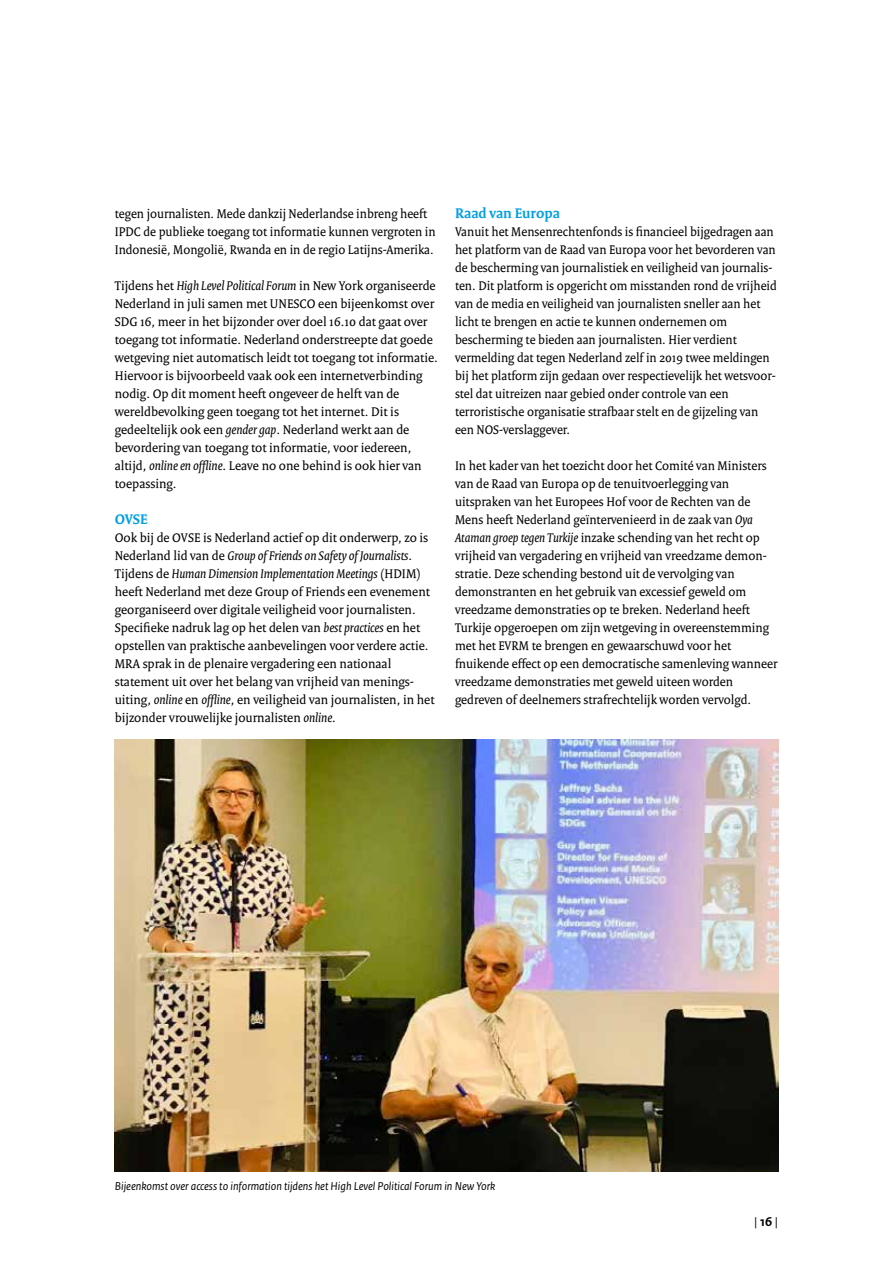
<style>
.page{position:relative;width:893px;height:1263px;background:#fff}
.page>*{position:absolute;margin:0;border:0;box-sizing:border-box;transform-origin:0 0}
.t1{font:700 15px "Rijksoverheid Serif";color:#009fe3}
.t2{font:13.5px/18px "Rijksoverheid Serif";color:#000}
.t3{font:13.5px "Rijksoverheid Sans Text";color:#000}
.t4{font:italic 12px "Rijksoverheid Sans Text";color:#000}
.s1{font-style:italic}
.s2{font-weight:700}
</style>
<div class="page">
<img style="left:115px;top:740px;width:663px;height:432px">
<p class="t2" style="left:115px;top:204px;width:322px">tegen journalisten. Mede dankzij Nederlandse inbreng heeft<br>IPDC de publieke toegang tot informatie kunnen vergroten in<br>Indonesië, Mongolië, Rwanda en in de regio Latijns-Amerika.</p>
<p class="t2" style="left:115px;top:276px;width:325px">Tijdens het <span class="s1">High Level Political Forum</span> in New York organiseerde Nederland in juli samen met UNESCO een bijeenkomst over SDG 16, meer in het bijzonder over doel 16.10 dat gaat over toegang tot informatie. Nederland onderstreepte dat goede wetgeving niet automatisch leidt tot toegang tot informatie.<br>Hiervoor is bijvoorbeeld vaak ook een internetverbinding nodig. Op dit moment heeft ongeveer de helft van de wereldbevolking geen toegang tot het internet. Dit is gedeeltelijk ook een <span class="s1">gender gap</span>. Nederland werkt aan de bevordering van toegang tot informatie, voor iedereen, altijd, <span class="s1">online en offline</span>. Leave no one behind is ook hier van toepassing.</p>
<p class="t1" style="left:115px;top:510px;width:34px">OVSE</p>
<p class="t2" style="left:115px;top:528px;width:321px">Ook bij de OVSE is Nederland actief op dit onderwerp, zo is Nederland lid van de <span class="s1">Group of Friends on Safety of Journalists</span>.<br>Tijdens de <span class="s1">Human Dimension Implementation Meetings</span> (HDIM) heeft Nederland met deze Group of Friends een evenement georganiseerd over digitale veiligheid voor journalisten.<br>Specifieke nadruk lag op het delen van <span class="s1">best practices</span> en het opstellen van praktische aanbevelingen voor verdere actie.<br>MRA sprak in de plenaire vergadering een nationaal statement uit over het belang van vrijheid van menings&shy;uiting, <span class="s1">online</span> en <span class="s1">offline</span>, en veiligheid van journalisten, in het bijzonder vrouwelijke journalisten <span class="s1">online</span>.</p>
<p class="t1" style="left:455px;top:204px;width:107px">Raad van Europa</p>
<p class="t2" style="left:455px;top:222px;width:323px">Vanuit het Mensenrechtenfonds is financieel bijgedragen aan het platform van de Raad van Europa voor het bevorderen van de bescherming van journalistiek en veiligheid van journalis&shy;ten. Dit platform is opgericht om misstanden rond de vrijheid van de media en veiligheid van journalisten sneller aan het licht te brengen en actie te kunnen ondernemen om bescherming te bieden aan journalisten. Hier verdient vermelding dat tegen Nederland zelf in 2019 twee meldingen bij het platform zijn gedaan over respectievelijk het wetsvoor&shy;stel dat uitreizen naar gebied onder controle van een terroristische organisatie strafbaar stelt en de gijzeling van een NOS-verslaggever.</p>
<p class="t2" style="left:455px;top:456px;width:324px">In het kader van het toezicht door het Comité van Ministers van de Raad van Europa op de tenuitvoerlegging van uitspraken van het Europees Hof voor de Rechten van de Mens heeft Nederland geïntervenieerd in de zaak van <span class="s1">Oya Ataman groep tegen Turkije</span> inzake schending van het recht op vrijheid van vergadering en vrijheid van vreedzame demon&shy;stratie. Deze schending bestond uit de vervolging van demonstranten en het gebruik van excessief geweld om vreedzame demonstraties op te breken. Nederland heeft Turkije opgeroepen om zijn wetgeving in overeenstemming met het EVRM te brengen en gewaarschuwd voor het fnuikende effect op een democratische samenleving wanneer vreedzame demonstraties met geweld uiteen worden gedreven of deelnemers strafrechtelijk worden vervolgd.</p>
<p class="t4" style="left:115px;top:1179px;width:382px">Bijeenkomst over access to information tijdens het High Level Political Forum in New York</p>
<p class="t3" style="left:754px;top:1214px;width:26px">| <span class="s2">16</span> |</p>
</div>
